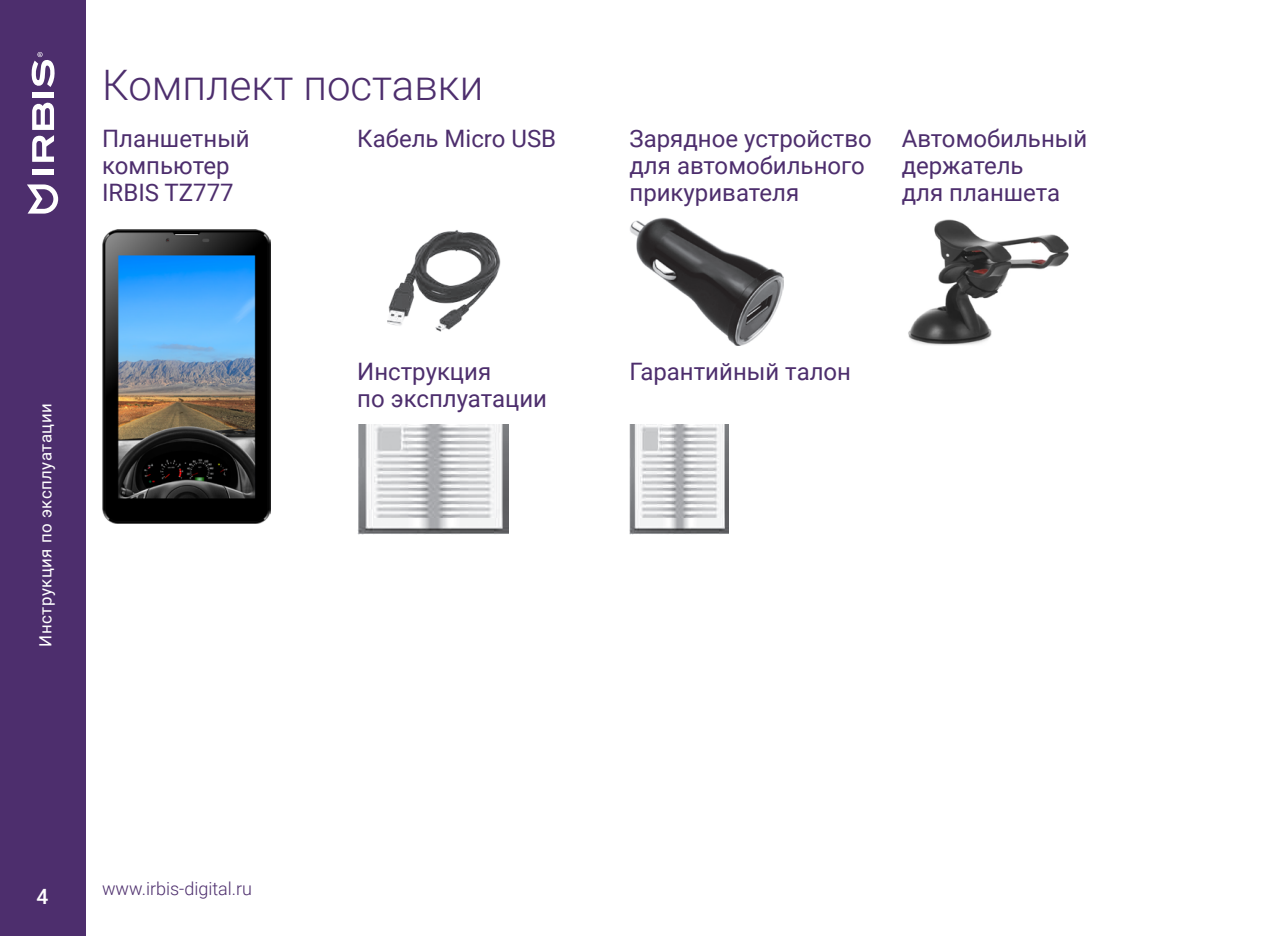
<style>
.page{position:relative;width:1276px;height:936px;background:#fff}
.page>*{position:absolute;margin:0;border:0;box-sizing:border-box;transform-origin:0 0}
.t1{font:300 42px "Roboto";color:#4d2e6d}
.Таб1{font:24px/27px "Roboto";color:#4d2e6d}
.t2{font:500 21px "Roboto";color:#fff}
.t3{font:300 18px "Roboto";color:#4d2e6d}
.t4{font:16.8px "Roboto";letter-spacing:.03em;color:#fff}
</style>
<div class="page">
<div style="left:0;top:0;width:85px;height:935px;background:#4d2e6d"></div>
<svg style="left:27px;top:184px;width:31px;height:29px"></svg>
<svg style="left:32px;top:102px;width:22px;height:60px"></svg>
<div style="left:32px;top:169px;width:22px;height:5px;background:#fff"></div>
<div style="left:32px;top:92px;width:22px;height:5px;background:#fff"></div>
<svg style="left:31px;top:52px;width:24px;height:35px"></svg>
<img style="left:102px;top:229px;width:169px;height:294px">
<img style="left:387px;top:230px;width:114px;height:102px">
<img style="left:630px;top:218px;width:153px;height:127px">
<img style="left:908px;top:219px;width:161px;height:126px">
<img style="left:357px;top:424px;width:151px;height:111px">
<img style="left:629px;top:424px;width:99px;height:111px">
<h1 class="t1" style="left:102px;top:55px;width:383px">Комплект поставки</h1>
<p class="Таб1" style="left:102px;top:124px;width:149px">Планшетный компьютер<br>IRBIS TZ777</p>
<p class="Таб1" style="left:357px;top:124px;width:200px">Кабель Micro USB</p>
<p class="Таб1" style="left:629px;top:124px;width:244px">Зарядное устройство для автомобильного прикуривателя</p>
<p class="Таб1" style="left:901px;top:124px;width:187px">Автомобильный держатель<br>для планшета</p>
<p class="t4" style="left:34px;top:646px;width:245px;rotate:-90deg">Инструкция по эксплуатации</p>
<p class="Таб1" style="left:357px;top:357px;width:191px">Инструкция<br>по эксплуатации</p>
<p class="Таб1" style="left:629px;top:357px;width:223px">Гарантийный талон</p>
<p class="t2" style="left:37px;top:882px;width:13px">4</p>
<p class="t3" style="left:102px;top:876px;width:152px">www.irbis-digital.ru</p>
</div>
